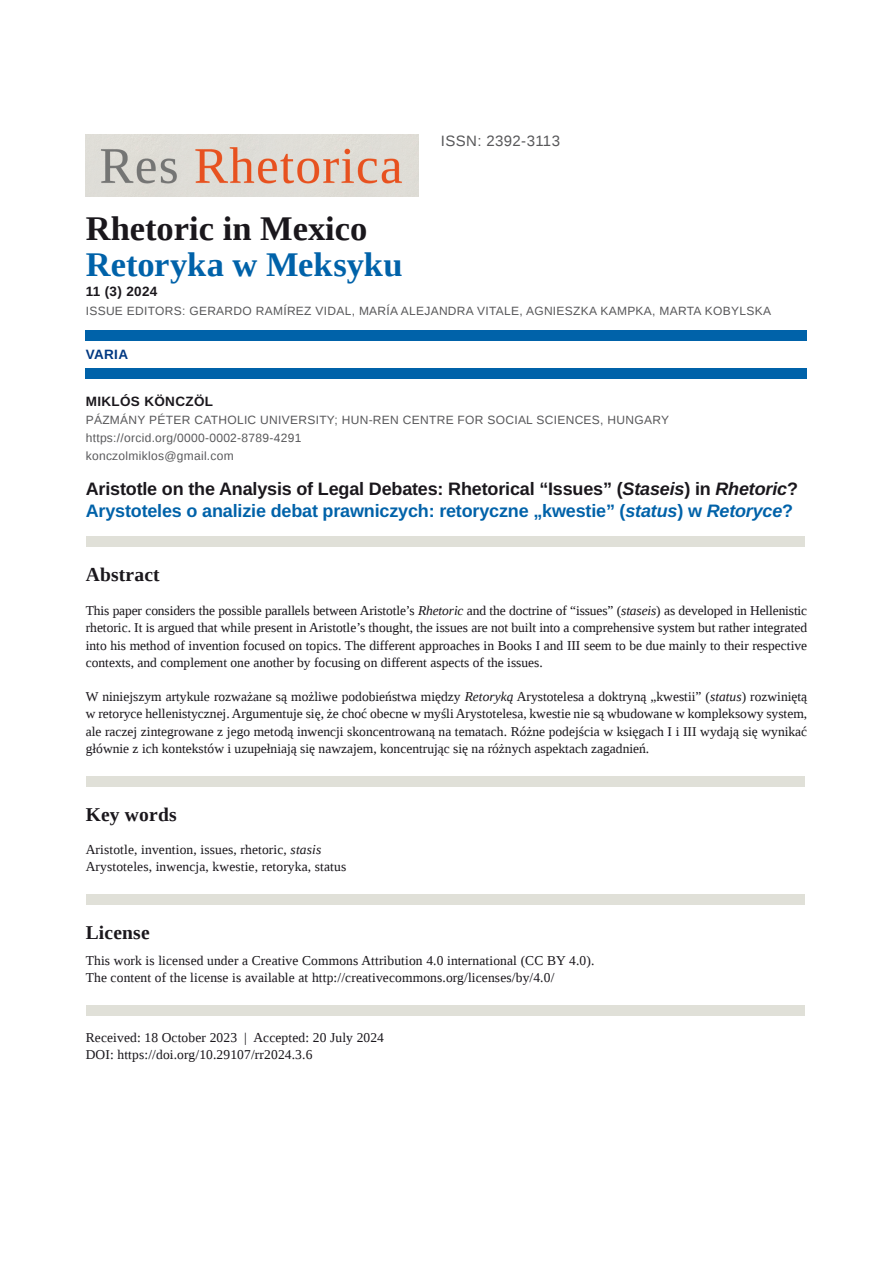
<style>
.page{position:relative;width:893px;height:1263px;background:#fff}
.page>*{position:absolute;margin:0;border:0;box-sizing:border-box;transform-origin:0 0}
.tytul_tomu{font:700 34.5px/36px "Liberation Serif";color:#1a171c}
.subtitles_po_tytule{font:700 19.5px "Liberation Serif";letter-spacing:.01em;color:#1a171c}
.naglowki-tytulowa{font:700 19.5px "Liberation Serif";letter-spacing:.01em;color:#1a171c}
.tytuly_tytulowa{font:700 18px/21.6px "Liberation Sans";letter-spacing:-.01em;color:#1a171c}
.afiliacja_bez_odstepu{font:15px "Liberation Sans";letter-spacing:.025em;color:#58585a}
.abstract{font:13.5px/17.2px "Liberation Serif";letter-spacing:.01em;color:#1a171c}
.akapit_bez_wciecia{font:700 13.5px "Liberation Sans";letter-spacing:.025em;color:#1a171c}
.afiliacja_bez_odstepu-2{font:700 13.5px "Liberation Sans";letter-spacing:.025em;color:#1a171c}
.akapit_bez_wciecia-2{font:700 13.5px "Liberation Sans";letter-spacing:.025em;color:#003882}
.akapit_bez_wciecia-3{font:12px/18px "Liberation Sans";letter-spacing:.025em;color:#58585a}
.afiliacja_bez_odstepu-3{font:12px "Liberation Sans";letter-spacing:.025em;color:#58585a}
.s1{color:#0062a9}
.s2{font-style:italic}
.s3{font-style:italic;color:#0062a9}
</style>
<div class="page">
<img style="left:86px;top:135px;width:332px;height:62px">
<div style="left:86px;top:330px;width:721px;height:11px;background:#0062a9"></div>
<div style="left:86px;top:369px;width:721px;height:10px;background:#0062a9"></div>
<div style="left:86px;top:536px;width:718px;height:11px;background:#e0e0d8"></div>
<div style="left:86px;top:776px;width:718px;height:11px;background:#e0e0d8"></div>
<div style="left:86px;top:894px;width:718px;height:11px;background:#e0e0d8"></div>
<div style="left:86px;top:1005px;width:718px;height:11px;background:#e0e0d8"></div>
<p class="afiliacja_bez_odstepu" style="left:441px;top:132px;width:121px">ISSN: 2392-3113</p>
<p class="tytul_tomu" style="left:86px;top:210px;width:318px">Rhetoric in Mexico<br><span class="s1">Retoryka w Meksyku</span></p>
<p class="afiliacja_bez_odstepu-2" style="left:86px;top:282px;width:73px">11 (3) 2024</p>
<p class="afiliacja_bez_odstepu-3" style="left:86px;top:304px;width:687px">ISSUE EDITORS: GERARDO RAMÍREZ VIDAL, MARÍA ALEJANDRA VITALE, AGNIESZKA KAMPKA, MARTA KOBYLSKA</p>
<p class="akapit_bez_wciecia-2" style="left:86px;top:345px;width:44px">VARIA</p>
<p class="akapit_bez_wciecia" style="left:86px;top:392px;width:129px">MIKLÓS KÖNCZÖL</p>
<p class="akapit_bez_wciecia-3" style="left:86px;top:411px;width:585px">PÁZMÁNY PÉTER CATHOLIC UNIVERSITY; HUN-REN CENTRE FOR SOCIAL SCIENCES, HUNGARY https://orcid.org/0000-0002-8789-4291<br>konczolmiklos@gmail.com</p>
<p class="tytuly_tytulowa" style="left:86px;top:478px;width:714px">Aristotle on the Analysis of Legal Debates: Rhetorical “Issues” (<span class="s2">Staseis</span>) in <span class="s2">Rhetoric</span>?<br><span class="s1">Arystoteles o analizie debat prawniczych: retoryczne „kwestie” (</span><span class="s3">status</span><span class="s1">) w</span> <span class="s3">Retoryce</span><span class="s1">?</span></p>
<p class="subtitles_po_tytule" style="left:86px;top:561px;width:75px">Abstract</p>
<p class="abstract" style="left:86px;top:602px;width:723px;text-align:justify">This paper considers the possible parallels between Aristotle’s <span class="s2">Rhetoric</span> and the doctrine of “issues” (<span class="s2">staseis</span>) as developed in Hellenistic rhetoric. It is argued that while present in Aristotle’s thought, the issues are not built into a comprehensive system but rather integrated into his method of invention focused on topics. The different approaches in Books I and III seem to be due mainly to their respective contexts, and complement one another by focusing on different aspects of the issues.</p>
<p class="abstract" style="left:86px;top:688px;width:723px;text-align:justify">W niniejszym artykule rozważane są możliwe podobieństwa między <span class="s2">Retoryką</span> Arystotelesa a doktryną „kwestii” (<span class="s2">status</span>) rozwiniętą w retoryce hellenistycznej. Argumentuje się, że choć obecne w myśli Arystotelesa, kwestie nie są wbudowane w kompleksowy system, ale raczej zintegrowane z jego metodą inwencji skoncentrowaną na tematach. Różne podejścia w księgach I i III wydają się wynikać głównie z ich kontekstów i uzupełniają się nawzajem, koncentrując się na różnych aspektach zagadnień.</p>
<p class="subtitles_po_tytule" style="left:86px;top:801px;width:92px">Key words</p>
<p class="abstract" style="left:86px;top:842px;width:262px;line-height:16.2px">Aristotle, invention, issues, rhetoric, <span class="s2">stasis<br></span>Arystoteles, inwencja, kwestie, retoryka, status</p>
<p class="naglowki-tytulowa" style="left:86px;top:919px;width:65px">License</p>
<p class="abstract" style="left:86px;top:951px;width:510px">This work is licensed under a Creative Commons Attribution 4.0 international (CC BY 4.0).<br>The content of the license is available at http://creativecommons.org/licenses/by/4.0/</p>
<p class="abstract" style="left:86px;top:1029px;width:300px">Received: 18 October 2023 | Accepted: 20 July 2024<br>DOI: https://doi.org/10.29107/rr2024.3.6</p>
</div>
